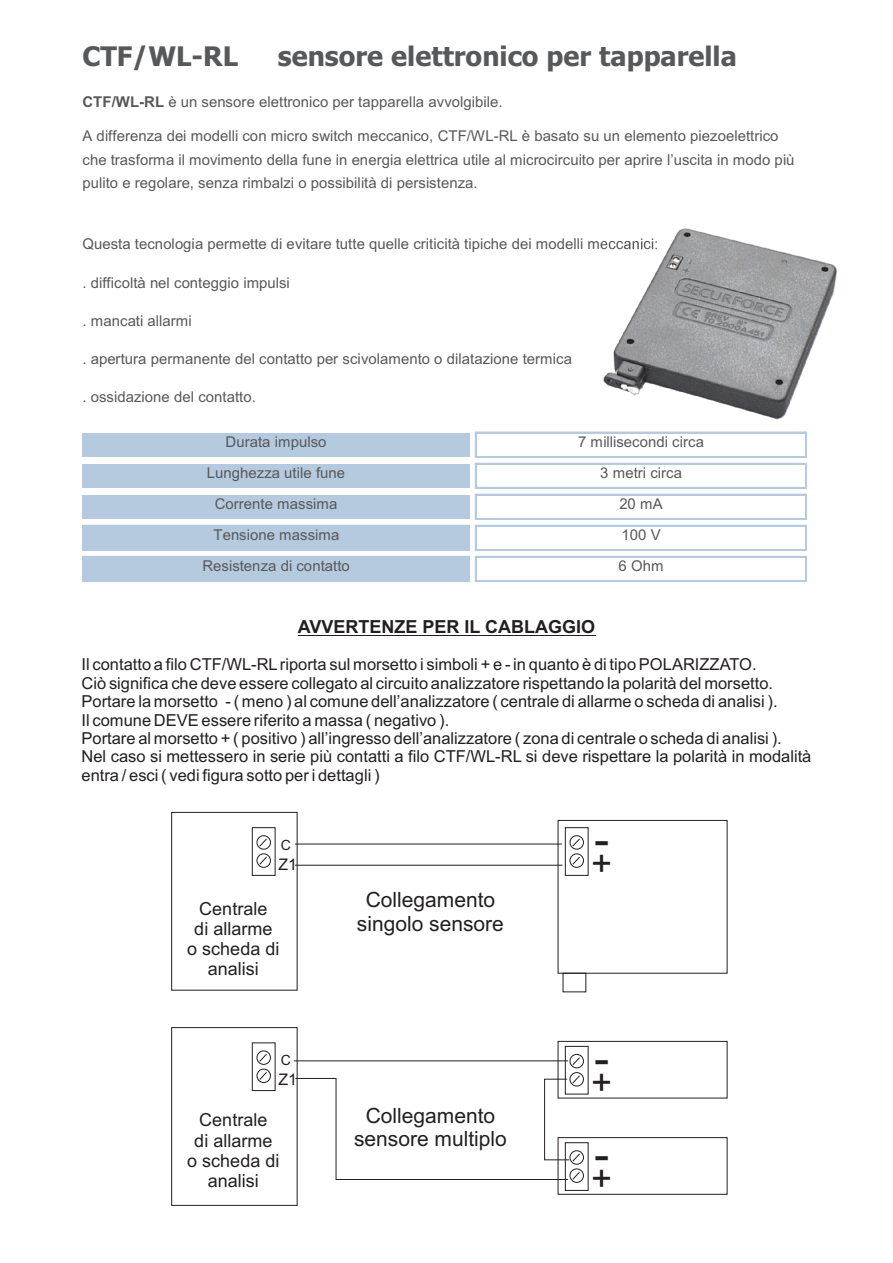
<style>
.page{position:relative;width:893px;height:1263px;background:#fff}
.page>*{position:absolute;margin:0;border:0;box-sizing:border-box;transform-origin:0 0}
.t1{font:45.6px/96.3px "Arial";color:#231f20}
.t2{font:36px "Arial";color:#231f20}
.t3{font:700 27px "Tahoma";color:#57585a}
.t4{font:21px/23.4px "Arial";color:#231f20;text-align:center}
.t5{font:18px/20.1px "Arial";color:#231f20;text-align:center}
.t6{font:700 18px "Arial";color:#231f20}
.t7{font:16.5px/18.5px "Arial";color:#231f20}
.t8{font:15.9px "Arial";color:#231f20}
.t9{font:14.85px/23.2px "Arial";color:#57585a}
.t10{font:14.1px "Arial";color:#231f20}
.s1{font-weight:700}
</style>
<div class="page">
<div style="left:82px;top:433px;width:388px;height:23px;background:#b5cade"></div>
<hr style="left:476px;top:432px;width:329px;height:1px;background:#b5cade">
<hr style="left:476px;top:456px;width:329px;height:1px;background:#b5cade">
<svg style="left:475px;top:432px;width:1px;height:25px"></svg>
<svg style="left:805px;top:432px;width:2px;height:25px"></svg>
<div style="left:82px;top:464px;width:388px;height:23px;background:#b5cade"></div>
<hr style="left:476px;top:463px;width:329px;height:1px;background:#b5cade">
<hr style="left:476px;top:487px;width:329px;height:1px;background:#b5cade">
<svg style="left:475px;top:463px;width:1px;height:25px"></svg>
<svg style="left:805px;top:463px;width:2px;height:25px"></svg>
<div style="left:82px;top:495px;width:388px;height:23px;background:#b5cade"></div>
<hr style="left:476px;top:494px;width:329px;height:1px;background:#b5cade">
<hr style="left:476px;top:518px;width:329px;height:1px;background:#b5cade">
<svg style="left:475px;top:494px;width:1px;height:25px"></svg>
<svg style="left:805px;top:494px;width:2px;height:25px"></svg>
<div style="left:84px;top:526px;width:385px;height:23px;background:#b5cade"></div>
<hr style="left:84px;top:525px;width:385px;height:1px;background:#b5cade">
<hr style="left:84px;top:549px;width:385px;height:2px;background:#b5cade">
<hr style="left:476px;top:525px;width:329px;height:1px;background:#b5cade">
<hr style="left:476px;top:549px;width:329px;height:2px;background:#b5cade">
<div style="left:84px;top:557px;width:385px;height:24px;background:#b5cade"></div>
<hr style="left:84px;top:556px;width:385px;height:1px;background:#b5cade">
<hr style="left:84px;top:581px;width:385px;height:1px;background:#b5cade">
<svg style="left:82px;top:525px;width:2px;height:57px"></svg>
<hr style="left:476px;top:556px;width:329px;height:1px;background:#b5cade">
<hr style="left:476px;top:581px;width:329px;height:1px;background:#b5cade">
<hr style="left:476px;top:580px;width:329px;height:1px;background:#b5cade">
<svg style="left:468px;top:525px;width:8px;height:57px"></svg>
<svg style="left:805px;top:525px;width:2px;height:57px"></svg>
<hr style="left:298px;top:635px;width:297px;height:1px;background:#231f20">
<img style="left:603px;top:228px;width:234px;height:192px">
<div style="left:558px;top:1041px;width:169px;height:57px;border:1px solid #231f20"></div>
<div style="left:558px;top:1137px;width:169px;height:58px;border:1px solid #231f20"></div>
<div style="left:570px;top:835px;width:14px;height:15px;border:1px solid #231f20;border-radius:50%"></div>
<svg style="left:572px;top:838px;width:8px;height:9px"></svg>
<div style="left:570px;top:853px;width:14px;height:15px;border:1px solid #231f20;border-radius:50%"></div>
<svg style="left:572px;top:856px;width:8px;height:9px"></svg>
<div style="left:570px;top:1054px;width:14px;height:14px;border:1px solid #231f20;border-radius:50%"></div>
<svg style="left:572px;top:1056px;width:9px;height:10px"></svg>
<div style="left:570px;top:1072px;width:14px;height:14px;border:1px solid #231f20;border-radius:50%"></div>
<div style="left:570px;top:1150px;width:14px;height:14px;border:1px solid #231f20;border-radius:50%"></div>
<div style="left:570px;top:1168px;width:14px;height:15px;border:1px solid #231f20;border-radius:50%"></div>
<div style="left:257px;top:835px;width:14px;height:15px;border:1px solid #231f20;border-radius:50%"></div>
<svg style="left:259px;top:838px;width:8px;height:9px"></svg>
<div style="left:257px;top:853px;width:14px;height:15px;border:1px solid #231f20;border-radius:50%"></div>
<svg style="left:259px;top:856px;width:8px;height:9px"></svg>
<div style="left:257px;top:1050px;width:14px;height:15px;border:1px solid #231f20;border-radius:50%"></div>
<svg style="left:259px;top:1053px;width:8px;height:9px"></svg>
<div style="left:257px;top:1069px;width:14px;height:14px;border:1px solid #231f20;border-radius:50%"></div>
<svg style="left:259px;top:1071px;width:9px;height:10px"></svg>
<div style="left:565px;top:827px;width:24px;height:49px;border:1px solid #231f20"></div>
<div style="left:565px;top:1046px;width:24px;height:48px;border:1px solid #231f20"></div>
<div style="left:565px;top:1142px;width:24px;height:49px;border:1px solid #231f20"></div>
<div style="left:252px;top:827px;width:24px;height:49px;border:1px solid #231f20"></div>
<div style="left:252px;top:1042px;width:24px;height:49px;border:1px solid #231f20"></div>
<div style="left:563px;top:973px;width:23px;height:19px;border:1px solid #231f20"></div>
<div style="left:171px;top:812px;width:127px;height:178px;border:1px solid #231f20"></div>
<div style="left:171px;top:1027px;width:127px;height:179px;border:1px solid #231f20"></div>
<hr style="left:295px;top:843px;width:267px;height:1px;background:#231f20">
<hr style="left:295px;top:865px;width:267px;height:1px;background:#231f20">
<hr style="left:294px;top:1060px;width:274px;height:1px;background:#231f20">
<svg style="left:295px;top:1074px;width:286px;height:106px"></svg>
<h3 class="t3" style="left:82px;top:45px;width:157px">CTF/WL-RL</h3>
<h3 class="t3" style="left:278px;top:45px;width:461px">sensore elettronico per tapparella</h3>
<p class="t9" style="left:82px;top:92px;width:422px"><span class="s1">CTF/WL-RL</span> è un sensore elettronico per tapparella avvolgibile.</p>
<p class="t9" style="left:82px;top:126px;width:714px">A differenza dei modelli con micro switch meccanico, CTF/WL-RL è basato su un elemento piezoelettrico che trasforma il movimento della fune in energia elettrica utile al microcircuito per aprire l’uscita in modo più pulito e regolare, senza rimbalzi o possibilità di persistenza.</p>
<p class="t9" style="left:82px;top:234px;width:577px">Questa tecnologia permette di evitare tutte quelle criticità tipiche dei modelli meccanici:</p>
<p class="t9" style="left:82px;top:272px;width:209px">. difficoltà nel conteggio impulsi</p>
<p class="t9" style="left:82px;top:310px;width:111px">. mancati allarmi</p>
<p class="t9" style="left:82px;top:348px;width:491px">. apertura permanente del contatto per scivolamento o dilatazione termica</p>
<p class="t9" style="left:82px;top:387px;width:175px">. ossidazione del contatto.</p>
<p class="t9" style="left:226px;top:432px;width:102px">Durata impulso</p>
<p class="t9" style="left:578px;top:432px;width:127px">7 millisecondi circa</p>
<p class="t9" style="left:207px;top:462px;width:140px">Lunghezza utile fune</p>
<p class="t9" style="left:600px;top:462px;width:83px">3 metri circa</p>
<p class="t9" style="left:215px;top:494px;width:124px">Corrente massima</p>
<p class="t9" style="left:619px;top:494px;width:45px">20 mA</p>
<p class="t9" style="left:213px;top:525px;width:128px">Tensione massima</p>
<p class="t9" style="left:621px;top:525px;width:41px">100 V</p>
<p class="t9" style="left:202px;top:556px;width:149px">Resistenza di contatto</p>
<p class="t9" style="left:619px;top:556px;width:46px">6 Ohm</p>
<p class="t6" style="left:298px;top:620px;width:299px">AVVERTENZE PER IL CABLAGGIO</p>
<p class="t7" style="left:81px;top:657px;width:731px">Il contatto a filo CTF/WL-RLriporta sul morsetto i simboli + e - in quanto è di tipo POLARIZZATO.<br>Ciò significa che deve essere collegato al circuito analizzatore rispettando la polarità del morsetto.<br>Portare la morsetto - ( meno ) al comune dell’analizzatore ( centrale di allarme o scheda di analisi ).<br>Il comune DEVE essere riferito a massa ( negativo ).<br>Portare al morsetto + ( positivo ) all’ingresso dell’analizzatore ( zona di centrale o scheda di analisi ).<br>Nel caso si mettessero in serie più contatti a filo CTF/WL-RL si deve rispettare la polarità in modalità entra / esci ( vedi figura sotto per i dettagli )</p>
<p class="t10" style="left:281px;top:839px;width:12px">C</p>
<h1 class="t1" style="left:594px;top:795px;width:17px">-</h1>
<p class="t8" style="left:278px;top:858px;width:20px">Z1</p>
<h2 class="t2" style="left:591px;top:850px;width:23px">+</h2>
<p class="t5" style="left:187px;top:900px;width:94px">Centrale<br>di allarme o scheda di analisi</p>
<h3 class="t4" style="left:357px;top:890px;width:149px">Collegamento singolo sensore</h3>
<p class="t10" style="left:281px;top:1054px;width:12px">C</p>
<p class="t8" style="left:278px;top:1073px;width:20px">Z1</p>
<p class="t5" style="left:187px;top:1112px;width:94px">Centrale<br>di allarme o scheda di analisi</p>
<h3 class="t4" style="left:354px;top:1106px;width:154px">Collegamento sensore multiplo</h3>
<h1 class="t1" style="left:594px;top:1014px;width:17px">- -</h1>
<h2 class="t2" style="left:591px;top:1068px;width:23px">+</h2>
<h2 class="t2" style="left:591px;top:1165px;width:23px">+</h2>
</div>
